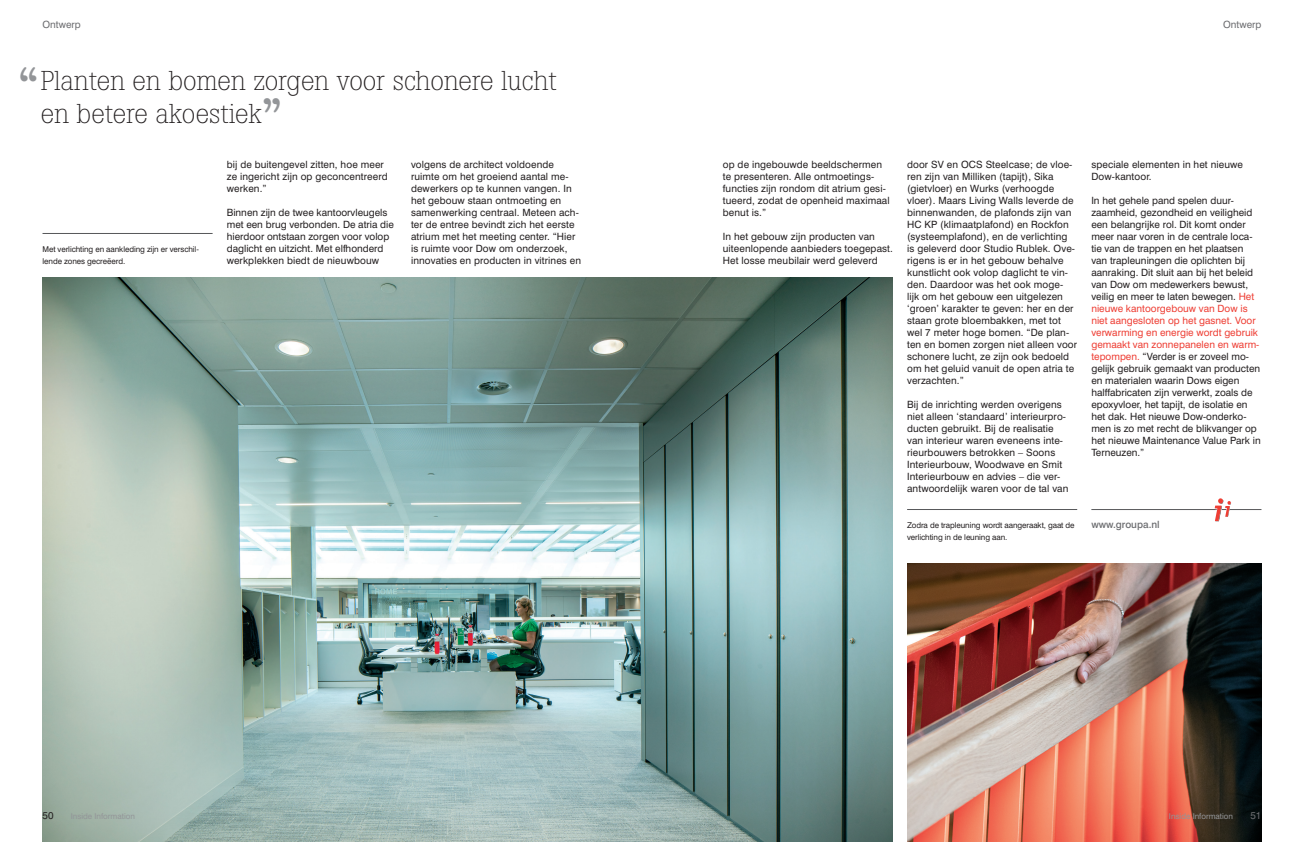
<style>
.page{position:relative;width:1304px;height:842px;background:#fff}
.page>*{position:absolute;margin:0;border:0;box-sizing:border-box;transform-origin:0 0}
.t1{font:300 27px/32.8px "Boton";letter-spacing:-.01em;color:#231f20}
.t2{font:10px/12px "Swiss 721 BT";letter-spacing:.01em;color:#231f20}
.t3{font:10px "Swiss 721 BT";color:#6c6d70}
.t4{font:500 10px "Swiss 721 BT";color:#6c6d70}
.t5{font:8px/12px "Swiss 721 BT";letter-spacing:-.01em;color:#231f20}
.t6{font:8px "Swiss 721 BT";color:#939598}
.s1{font-family:"American Typewriter";font-weight:400;font-size:48.2px;color:#939598}
.s2{color:#ee3e34}
</style>
<div class="page">
<img style="left:43px;top:278px;width:850px;height:564px">
<img style="left:907px;top:563px;width:354px;height:279px">
<hr style="left:1091px;top:509px;width:170px;height:1px;background:#57585a">
<svg style="left:1214px;top:498px;width:17px;height:23px"></svg>
<hr style="left:43px;top:233px;width:170px;height:1px;background:#57585a">
<hr style="left:907px;top:509px;width:170px;height:1px;background:#57585a">
<p class="t3" style="left:43px;top:19px;width:40px">Ontwerp</p>
<p class="t3" style="left:1223px;top:19px;width:40px">Ontwerp</p>
<h1 class="t1" style="left:41px;top:65px;width:517px;text-indent:-23px"><span class="s1">“</span>Planten en bomen zorgen voor schonere lucht en betere akoestiek<span class="s1">”</span></h1>
<p class="t2" style="left:411px;top:158px;width:172px">volgens de architect voldoende ruimte om het groeiend aantal me&shy;dewerkers op te kunnen vangen. In het gebouw staan ontmoeting en samenwerking centraal. Meteen ach&shy;ter de entree bevindt zich het eerste atrium met het meeting center. “Hier is ruimte voor Dow om onderzoek, innovaties en producten in vitrines en</p>
<p class="t2" style="left:227px;top:158px;width:162px">bij de buitengevel zitten, hoe meer ze ingericht zijn op geconcentreerd werken.”</p>
<p class="t2" style="left:227px;top:206px;width:169px">Binnen zijn de twee kantoorvleugels met een brug verbonden. De atria die hierdoor ontstaan zorgen voor volop daglicht en uitzicht. Met elfhonderd werkplekken biedt de nieuwbouw</p>
<p class="t5" style="left:43px;top:243px;width:158px">Met verlichting en aankleding zijn er verschil&shy;lende zones gecreëerd.</p>
<p class="t2" style="left:723px;top:158px;width:168px">op de ingebouwde beeldschermen te presenteren. Alle ontmoetings&shy;functies zijn rondom dit atrium gesi&shy;tueerd, zodat de openheid maximaal benut is.”</p>
<p class="t2" style="left:723px;top:230px;width:172px">In het gebouw zijn producten van uiteenlopende aanbieders toegepast.<br>Het losse meubilair werd geleverd</p>
<p class="t2" style="left:907px;top:158px;width:172px">door SV en OCS Steelcase; de vloe&shy;ren zijn van Milliken (tapijt), Sika (gietvloer) en Wurks (verhoogde vloer). Maars Living Walls leverde de binnenwanden, de plafonds zijn van HC KP (klimaatplafond) en Rockfon (systeemplafond), en de verlichting is geleverd door Studio Rublek. Ove&shy;rigens is er in het gebouw behalve kunstlicht ook volop daglicht te vin&shy;den. Daardoor was het ook moge&shy;lijk om het gebouw een uitgelezen ‘groen’ karakter te geven: her en der staan grote bloembakken, met tot wel 7 meter hoge bomen. “De plan&shy;ten en bomen zorgen niet alleen voor schonere lucht, ze zijn ook bedoeld om het geluid vanuit de open atria te verzachten.”</p>
<p class="t2" style="left:907px;top:398px;width:163px">Bij de inrichting werden overigens niet alleen ‘standaard’ interieurpro&shy;ducten gebruikt. Bij de realisatie van interieur waren eveneens inte&shy;rieurbouwers betrokken – Soons Interieurbouw, Woodwave en Smit Interieurbouw en advies – die ver&shy;antwoordelijk waren voor de tal van</p>
<p class="t5" style="left:907px;top:519px;width:169px">Zodra de trapleuning wordt aangeraakt, gaat de verlichting in de leuning aan.</p>
<p class="t2" style="left:1091px;top:158px;width:153px">speciale elementen in het nieuwe<br>Dow-kantoor.</p>
<p class="t2" style="left:1091px;top:194px;width:171px">In het gehele pand spelen duur&shy;zaamheid, gezondheid en veiligheid een belangrijke rol. Dit komt onder meer naar voren in de centrale loca&shy;tie van de trappen en het plaatsen van trapleuningen die oplichten bij aanraking. Dit sluit aan bij het beleid van Dow om medewerkers bewust, veilig en meer te laten bewegen. <span class="s2">Het nieuwe kantoorgebouw van Dow is niet aangesloten op het gasnet. Voor verwarming en energie wordt gebruik gemaakt van zonnepanelen en warm&shy;tepompen.</span> “Verder is er zoveel mo&shy;gelijk gebruik gemaakt van producten en materialen waarin Dows eigen halffabricaten zijn verwerkt, zoals de epoxyvloer, het tapijt, de isolatie en het dak. Het nieuwe Dow-onderko&shy;men is zo met recht de blikvanger op het nieuwe Maintenance Value Park in Terneuzen.”</p>
<p class="t4" style="left:1091px;top:518px;width:70px">www.groupa.nl</p>
<p class="t2" style="left:43px;top:810px;width:12px">50</p>
<p class="t6" style="left:71px;top:812px;width:66px">Inside Information</p>
<p class="t6" style="left:1169px;top:812px;width:66px">Inside Information</p>
<p class="t3" style="left:1250px;top:810px;width:12px">51</p>
</div>
